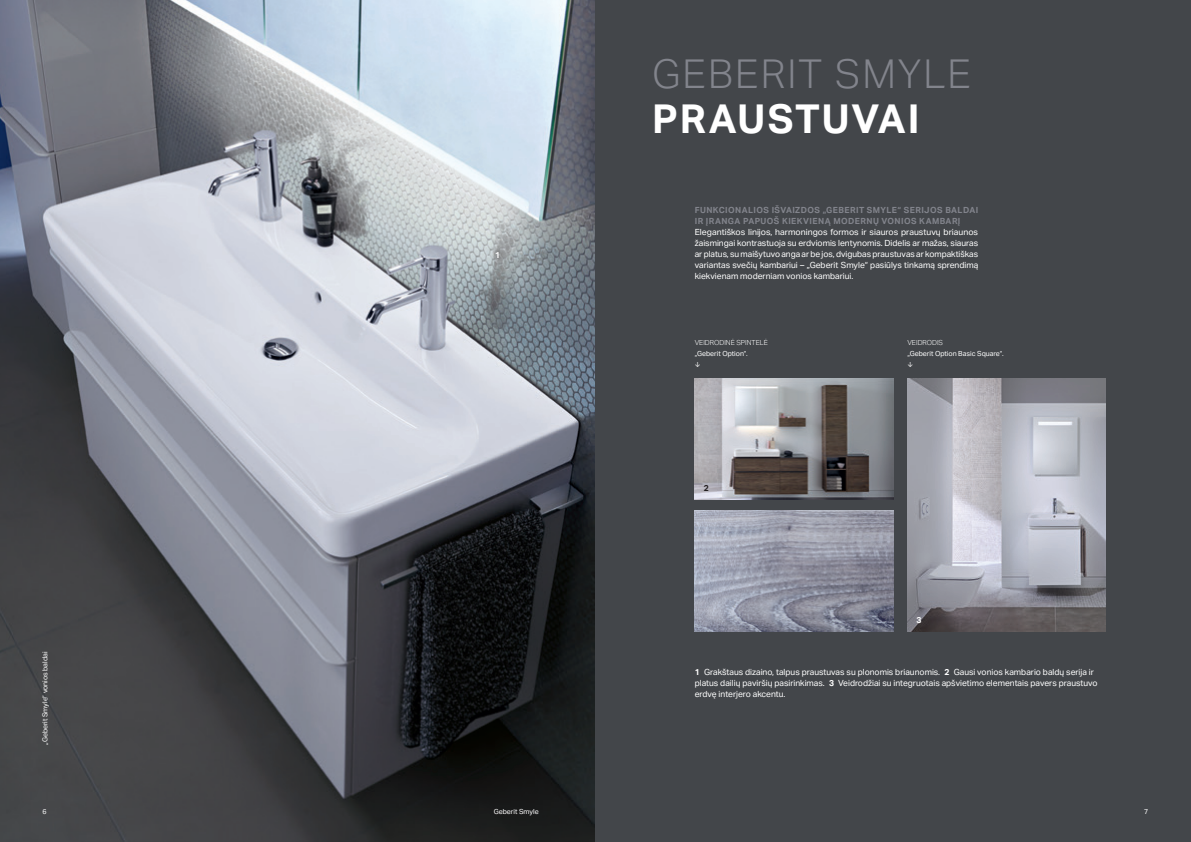
<style>
.page{position:relative;width:1191px;height:842px;background:#fff}
.page>*{position:absolute;margin:0;border:0;box-sizing:border-box;transform-origin:0 0}
.Header_40_45_light_all_caps_B13{font:300 40px "Aktiv Grotesk Geberit";letter-spacing:.05em;color:#82848c}
.Header_40_45_bold_all_caps_white{font:700 40px "Aktiv Grotesk Geberit";letter-spacing:.05em;color:#fff}
.Body_copy_8_5_11_regular_block{font:8.5px/11px "Aktiv Grotesk Geberit";color:#fff;text-align:justify}
.Body_copy_8_5_11_regular_white{font:8.5px/11px "Aktiv Grotesk Geberit";color:#fff}
.Body_header_8_5_11_bold_all_caps_B13{font:700 8.5px/11px "Aktiv Grotesk Geberit";letter-spacing:.05em;color:#82848c}
.Image_number_white{font:700 8.5px "Aktiv Grotesk Geberit";color:#fff}
.Image_number_white-2{font:700 8.5px "Aktiv Grotesk Geberit";color:#231f20}
.Caption_copy_7_9_white{font:7px "Aktiv Grotesk Geberit";color:#fff}
.Caption_header_7_9_all_caps_light_white{font:300 7px "Aktiv Grotesk Geberit";color:#fff}
.Caption_copy_7_9_regular{font:7px "Aktiv Grotesk Geberit";color:#fff}
.s1{font-weight:700}
</style>
<div class="page">
<img style="left:0;top:0;width:595px;height:842px">
<div style="left:595px;top:0;width:596px;height:842px;background:#43464a"></div>
<img style="left:907px;top:378px;width:199px;height:253px">
<img style="left:694px;top:378px;width:199px;height:121px">
<img style="left:694px;top:511px;width:199px;height:120px">
<div style="left:490px;top:246px;width:15px;height:18px;background:#231f20;opacity:.5"></div>
<p class="Caption_copy_7_9_white" style="left:41px;top:745px;width:95px;rotate:-90deg">„Geberit Smyle“ vonios baldai</p>
<p class="Image_number_white" style="left:495px;top:250px;width:7px">1</p>
<p class="Header_40_45_light_all_caps_B13" style="left:652px;top:51px;width:320px">GEBERIT SMYLE</p>
<p class="Header_40_45_bold_all_caps_white" style="left:652px;top:94px;width:269px">PRAUSTUVAI</p>
<p class="Body_header_8_5_11_bold_all_caps_B13" style="left:694px;top:205px;width:285px">FUNKCIONALIOS IŠVAIZDOS „GEBERIT SMYLE“ SERIJOS BALDAI<br>IR ĮRANGA PAPUOŠ KIEKVIENĄ MODERNŲ VONIOS KAMBARĮ</p>
<p class="Body_copy_8_5_11_regular_block" style="left:694px;top:227px;width:285px">Elegantiškos linijos, harmoningos formos ir siauros praustuvų briaunos žaismingai kontrastuoja su erdviomis lentynomis. Didelis ar mažas, siauras ar platus, su maišytuvo anga ar be jos, dvigubas praustuvas ar kompaktiškas variantas svečių kambariui – „Geberit Smyle“ pasiūlys tinkamą sprendimą kiekvienam moderniam vonios kambariui.</p>
<p class="Caption_header_7_9_all_caps_light_white" style="left:694px;top:339px;width:75px">VEIDRODINĖ SPINTELĖ</p>
<p class="Caption_copy_7_9_white" style="left:694px;top:350px;width:54px">„Geberit Option“.</p>
<p class="Caption_copy_7_9_regular" style="left:694px;top:361px;width:7px">↓</p>
<p class="Image_number_white-2" style="left:704px;top:483px;width:7px">2</p>
<p class="Caption_header_7_9_all_caps_light_white" style="left:907px;top:339px;width:37px">VEIDRODIS</p>
<p class="Caption_copy_7_9_white" style="left:907px;top:350px;width:98px">„Geberit Option Basic Square“.</p>
<p class="Caption_copy_7_9_regular" style="left:907px;top:361px;width:7px">↓</p>
<p class="Image_number_white" style="left:916px;top:615px;width:7px">3</p>
<p class="Body_copy_8_5_11_regular_white" style="left:694px;top:667px;width:404px"><span class="s1">1</span> Grakštaus dizaino, talpus praustuvas su plonomis briaunomis. <span class="s1">2</span> Gausi vonios kambario baldų serija ir platus dailių paviršių pasirinkimas. <span class="s1">3</span> Veidrodžiai su integruotais apšvietimo elementais pavers praustuvo erdvę interjero akcentu.</p>
<p class="Caption_copy_7_9_white" style="left:43px;top:807px;width:6px">6</p>
<p class="Caption_copy_7_9_white" style="left:494px;top:807px;width:46px">Geberit Smyle</p>
<p class="Caption_copy_7_9_white" style="left:1144px;top:807px;width:6px">7</p>
</div>
